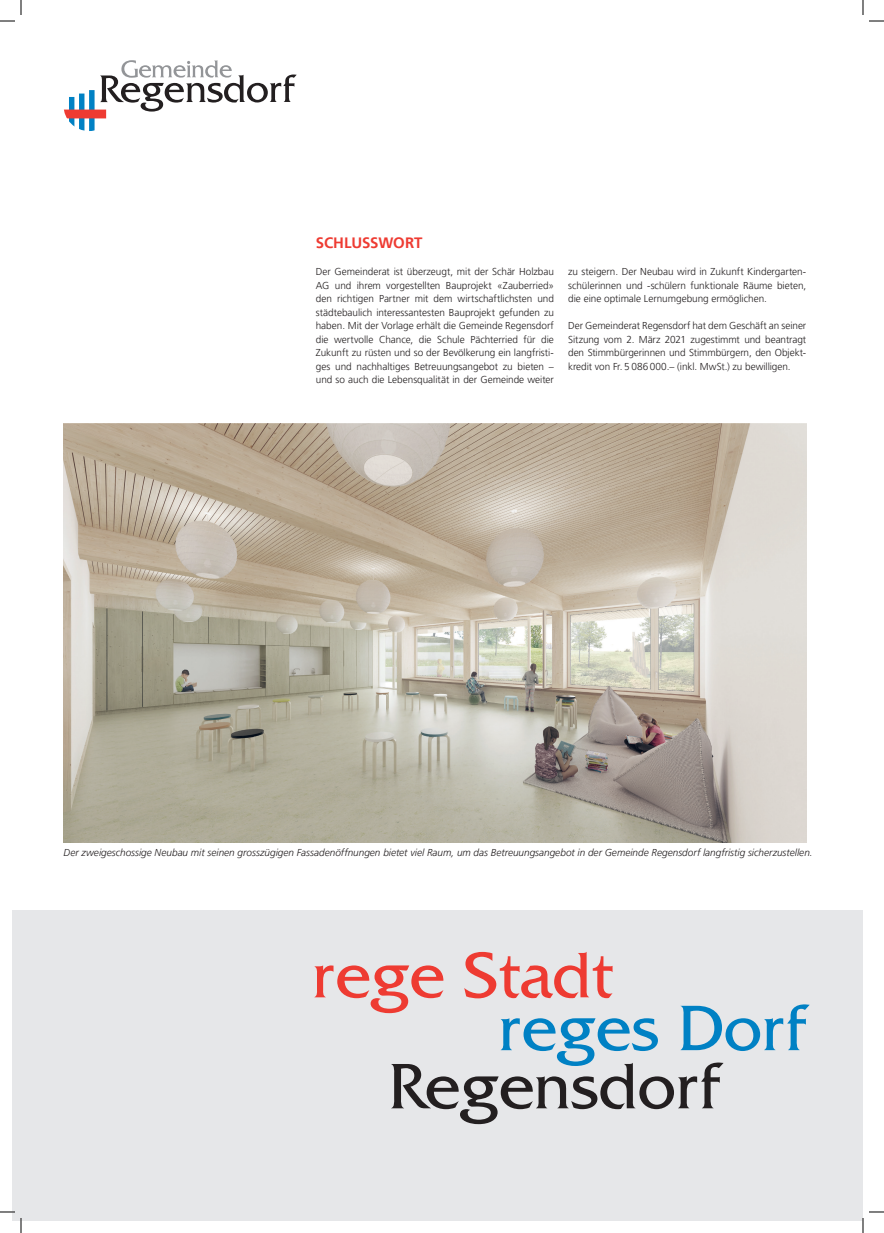
<style>
.page{position:relative;width:884px;height:1233px;background:#fff}
.page>*{position:absolute;margin:0;border:0;box-sizing:border-box;transform-origin:0 0}
.t1{font:700 15px "Frutiger LT Pro";letter-spacing:-.005em;color:#ee3b32}
.t2{font:300 10px/13.5px "Frutiger LT Pro";letter-spacing:-.005em;color:#231f20;text-align:justify}
.t3{font:italic 300 10px "Frutiger LT Pro";color:#231f20}
</style>
<div class="page">
<svg style="left:100px;top:60px;width:197px;height:52px"></svg>
<svg style="left:69px;top:97px;width:5px;height:29px"></svg>
<div style="left:79px;top:94px;width:5px;height:37px;background:#0081c4"></div>
<div style="left:89px;top:90px;width:6px;height:41px;background:#0081c4"></div>
<div style="left:64px;top:110px;width:42px;height:8px;background:#ee3b32"></div>
<div style="left:12px;top:910px;width:851px;height:310px;background:#e6e7e9"></div>
<svg style="left:314px;top:952px;width:496px;height:172px"></svg>
<img style="left:64px;top:424px;width:742px;height:418px">
<svg style="left:0;top:1211px;width:15px;height:1px"></svg>
<svg style="left:869px;top:1211px;width:15px;height:1px"></svg>
<svg style="left:0;top:0;width:22px;height:22px"></svg>
<svg style="left:20px;top:1218px;width:2px;height:15px"></svg>
<svg style="left:862px;top:0;width:22px;height:22px"></svg>
<svg style="left:862px;top:1218px;width:2px;height:15px"></svg>
<h1 class="t1" style="left:316px;top:234px;width:108px">SCHLUSSWORT</h1>
<p class="t2" style="left:316px;top:265px;width:240px">Der Gemeinderat ist überzeugt, mit der Schär Holzbau AG und ihrem vorgestellten Bauprojekt «Zauberried» den richtigen Partner mit dem wirtschaftlichsten und städtebaulich interessantesten Bauprojekt gefunden zu haben. Mit der Vorlage erhält die Gemeinde Regensdorf die wertvolle Chance, die Schule Pächterried für die Zukunft zu rüsten und so der Bevölkerung ein langfristi&shy;ges und nachhaltiges Betreuungsangebot zu bieten – und so auch die Lebensqualität in der Gemeinde weiter</p>
<p class="t2" style="left:568px;top:265px;width:240px">zu steigern. Der Neubau wird in Zukunft Kindergarten&shy;schülerinnen und -schülern funktionale Räume bieten, die eine optimale Lernumgebung ermöglichen.</p>
<p class="t2" style="left:568px;top:319px;width:240px">Der Gemeinderat Regensdorf hat dem Geschäft an seiner Sitzung vom 2. März 2021 zugestimmt und beantragt den Stimmbürgerinnen und Stimmbürgern, den Objekt&shy;kredit von Fr. 5 086 000.– (inkl. MwSt.) zu bewilligen.</p>
<p class="t3" style="left:64px;top:846px;width:750px">Der zweigeschossige Neubau mit seinen grosszügigen Fassadenöffnungen bietet viel Raum, um das Betreuungsangebot in der Gemeinde Regensdorf langfristig sicherzustellen.</p>
</div>
